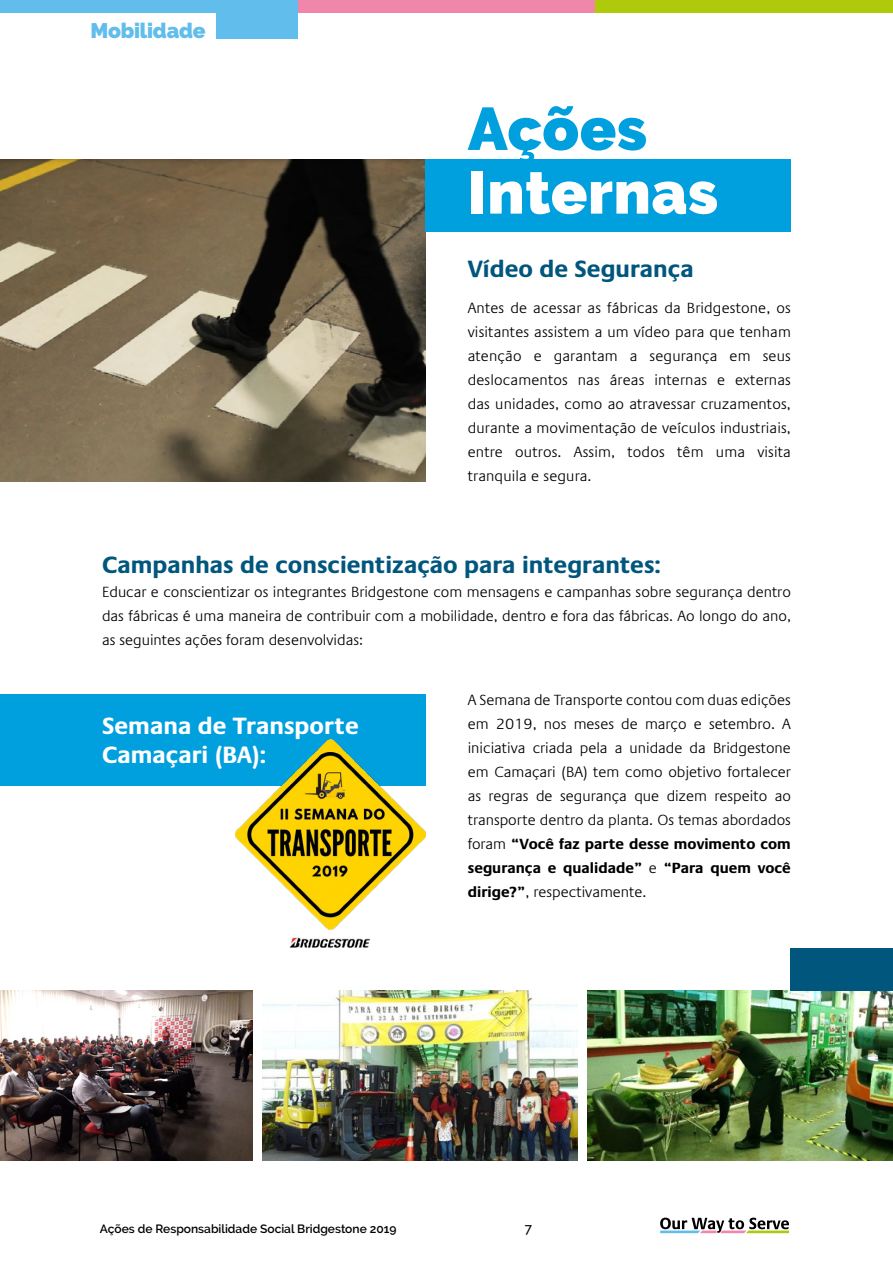
<style>
.page{position:relative;width:893px;height:1263px;background:#fff}
.page>*{position:absolute;margin:0;border:0;box-sizing:border-box;transform-origin:0 0}
.t1{font:900 60px "Raleway";letter-spacing:.01em;color:#fff}
.t2{font:900 60px "Raleway";letter-spacing:.005em;color:#00a0df}
.t3{font:700 24px "Praxis LT Pro";color:#00567d}
.t4{font:700 24px/28.8px "Praxis LT Pro";color:#fff}
.t5{font:900 21px "Raleway";letter-spacing:-.01em;color:#61bdeb}
.t6{font:300 15px/24px "Praxis LT Pro";color:#000;text-align:justify}
.t7{font:500 13.5px "Raleway";color:#000}
.t8{font:600 12px "Raleway";color:#000}
.s1{font-weight:700}
</style>
<div class="page">
<div style="left:0;top:0;width:298px;height:13px;background:#61bdeb"></div>
<div style="left:298px;top:0;width:297px;height:13px;background:#f087aa"></div>
<div style="left:595px;top:0;width:298px;height:13px;background:#afca0b"></div>
<div style="left:216px;top:0;width:82px;height:38px;background:#61bdeb"></div>
<svg style="left:660px;top:1217px;width:129px;height:16px"></svg>
<img style="left:0;top:159px;width:425px;height:323px">
<img style="left:263px;top:991px;width:314px;height:170px">
<img style="left:0;top:991px;width:252px;height:170px">
<img style="left:588px;top:991px;width:305px;height:170px">
<div style="left:425px;top:159px;width:366px;height:73px;background:#00a0df"></div>
<div style="left:0;top:694px;width:425px;height:91px;background:#00a0df"></div>
<img style="left:236px;top:740px;width:189px;height:207px">
<div style="left:791px;top:948px;width:102px;height:43px;background:#00567d"></div>
<h3 class="t5" style="left:91px;top:19px;width:117px">Mobilidade</h3>
<h1 class="t2" style="left:468px;top:94px;width:181px">Ações</h1>
<h1 class="t1" style="left:468px;top:158px;width:252px">Internas</h1>
<h2 class="t3" style="left:468px;top:254px;width:227px">Vídeo de Segurança</h2>
<p class="t6" style="left:468px;top:296px;width:325px">Antes de acessar as fábricas da Bridgestone, os visitantes assistem a um vídeo para que tenham atenção e garantam a segurança em seus deslocamentos nas áreas internas e externas das unidades, como ao atravessar cruzamentos, durante a movimentação de veículos industriais, entre outros. Assim, todos têm uma visita tranquila e segura.</p>
<h2 class="t3" style="left:102px;top:550px;width:560px">Campanhas de conscientização para integrantes:</h2>
<p class="t6" style="left:102px;top:580px;width:690px">Educar e conscientizar os integrantes Bridgestone com mensagens e campanhas sobre segurança dentro das fábricas é uma maneira de contribuir com a mobilidade, dentro e fora das fábricas. Ao longo do ano, as seguintes ações foram desenvolvidas:</p>
<h2 class="t4" style="left:102px;top:712px;width:258px">Semana de Transporte<br>Camaçari (BA):</h2>
<p class="t6" style="left:468px;top:688px;width:325px">A Semana de Transporte contou com duas edições em 2019, nos meses de março e setembro. A iniciativa criada pela a unidade da Bridgestone em Camaçari (BA) tem como objetivo fortalecer as regras de segurança que dizem respeito ao transporte dentro da planta. Os temas abordados foram <span class="s1">“Você faz parte desse movimento com segurança e qualidade”</span> e <span class="s1">“Para quem você dirige?”</span>, respectivamente.</p>
<p class="t8" style="left:100px;top:1222px;width:298px">Ações de Responsabilidade Social Bridgestone 2019</p>
<p class="t7" style="left:525px;top:1220px;width:9px">7</p>
</div>
